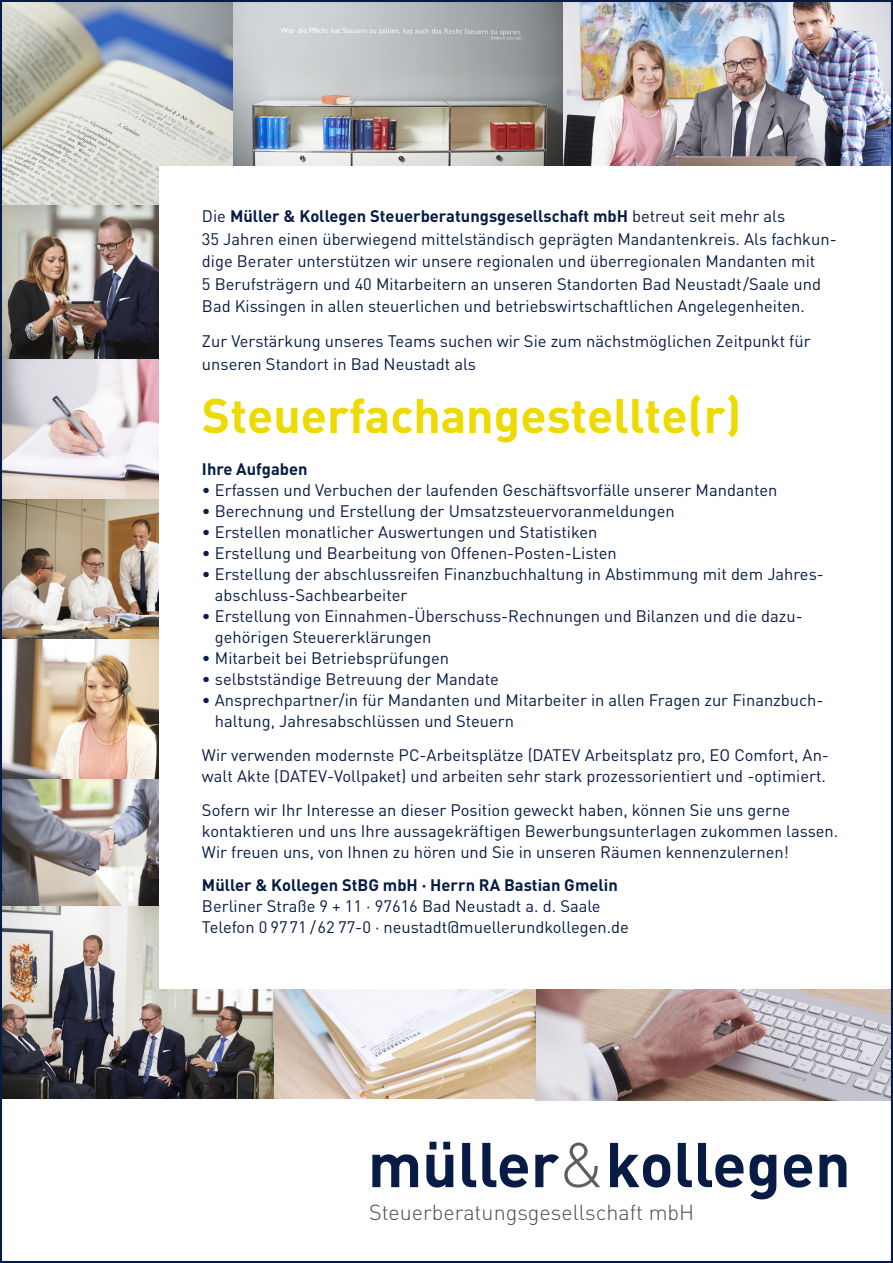
<style>
.page{position:relative;width:893px;height:1263px;background:#fff}
.page>*{position:absolute;margin:0;border:0;box-sizing:border-box;transform-origin:0 0}
.t1{font:700 62.1px "DIN";color:#071b44}
.t2{font:700 48px "DIN";color:#edda01}
.t3{font:300 21.6px "DIN";color:#4b4c4d}
.t4{font:16.5px/21px "DIN";color:#071b44}
.t5{font:700 16.5px "DIN";color:#071b44}
.s1{font-weight:700}
.s2{font-weight:300;color:#5f5f62}
</style>
<div class="page">
<img style="left:562px;top:3px;width:328px;height:163px">
<img style="left:233px;top:3px;width:329px;height:163px">
<img style="left:3px;top:204px;width:156px;height:155px">
<img style="left:3px;top:3px;width:230px;height:201px">
<img style="left:3px;top:906px;width:271px;height:192px">
<img style="left:3px;top:359px;width:156px;height:140px">
<img style="left:3px;top:499px;width:156px;height:141px">
<img style="left:3px;top:640px;width:156px;height:140px">
<img style="left:536px;top:989px;width:354px;height:111px">
<img style="left:3px;top:780px;width:156px;height:126px">
<img style="left:274px;top:989px;width:262px;height:109px">
<div style="left:159px;top:166px;width:734px;height:823px;background:#fff"></div>
<p class="t4" style="left:202px;top:205px;width:636px;line-height:22.5px">Die <span class="s1">Müller &amp; Kollegen Steuerberatungsgesellschaft mbH</span> betreut seit mehr als<br>35 Jahren einen überwiegend mittelständisch geprägten Mandantenkreis. Als fachkun&shy;dige Berater unterstützen wir unsere regionalen und überregionalen Mandanten mit<br>5 Berufsträgern und 40 Mitarbeitern an unseren Standorten Bad Neustadt/Saale und Bad Kissingen in allen steuerlichen und betriebswirtschaftlichen Angelegenheiten.</p>
<p class="t4" style="left:202px;top:330px;width:610px;line-height:22.5px">Zur Verstärkung unseres Teams suchen wir Sie zum nächstmöglichen Zeitpunkt für unseren Standort in Bad Neustadt als</p>
<p class="t2" style="left:202px;top:384px;width:541px">Steuerfachangestellte(r)</p>
<p class="t5" style="left:202px;top:458px;width:107px">Ihre Aufgaben</p>
<p class="t4" style="left:202px;top:479px;width:577px">• Erfassen und Verbuchen der laufenden Geschäftsvorfälle unserer Mandanten</p>
<p class="t4" style="left:202px;top:500px;width:474px">• Berechnung und Erstellung der Umsatzsteuervoranmeldungen</p>
<p class="t4" style="left:202px;top:521px;width:397px">• Erstellen monatlicher Auswertungen und Statistiken</p>
<p class="t4" style="left:202px;top:542px;width:416px">• Erstellung und Bearbeitung von Offenen-Posten-Listen</p>
<p class="t4" style="left:215px;top:563px;width:610px;text-indent:-13px">• Erstellung der abschlussreifen Finanzbuchhaltung in Abstimmung mit dem Jahres&shy;abschluss-Sachbearbeiter</p>
<p class="t4" style="left:215px;top:605px;width:589px;text-indent:-13px">• Erstellung von Einnahmen-Überschuss-Rechnungen und Bilanzen und die dazu&shy;gehörigen Steuererklärungen</p>
<p class="t4" style="left:202px;top:647px;width:249px">• Mitarbeit bei Betriebsprüfungen</p>
<p class="t4" style="left:202px;top:668px;width:298px">• selbstständige Betreuung der Mandate</p>
<p class="t4" style="left:215px;top:689px;width:610px;text-indent:-13px">• Ansprechpartner/in für Mandanten und Mitarbeiter in allen Fragen zur Finanzbuch&shy;haltung, Jahresabschlüssen und Steuern</p>
<p class="t4" style="left:202px;top:744px;width:628px">Wir verwenden modernste PC-Arbeitsplätze (DATEV Arbeitsplatz pro, EO Comfort, An&shy;walt Akte (DATEV-Vollpaket) und arbeiten sehr stark prozessorientiert und -optimiert.</p>
<p class="t4" style="left:202px;top:799px;width:638px">Sofern wir Ihr Interesse an dieser Position geweckt haben, können Sie uns gerne kontaktieren und uns Ihre aussagekräftigen Bewerbungsunterlagen zukommen lassen.<br>Wir freuen uns, von Ihnen zu hören und Sie in unseren Räumen kennenzulernen!</p>
<p class="t4" style="left:202px;top:875px;width:428px"><span class="s1">Müller &amp; Kollegen StBG mbH · Herrn RA Bastian Gmelin<br></span>Berliner Straße 9 + 11 · 97616 Bad Neustadt a. d. Saale<br>Telefon 0 9771 /62 77-0 · neustadt@muellerundkollegen.de</p>
<p class="t1" style="left:368px;top:1124px;width:484px">müller<span class="s2">&amp;</span>kollegen</p>
<p class="t3" style="left:369px;top:1199px;width:327px">Steuerberatungsgesellschaft mbH</p>
</div>
